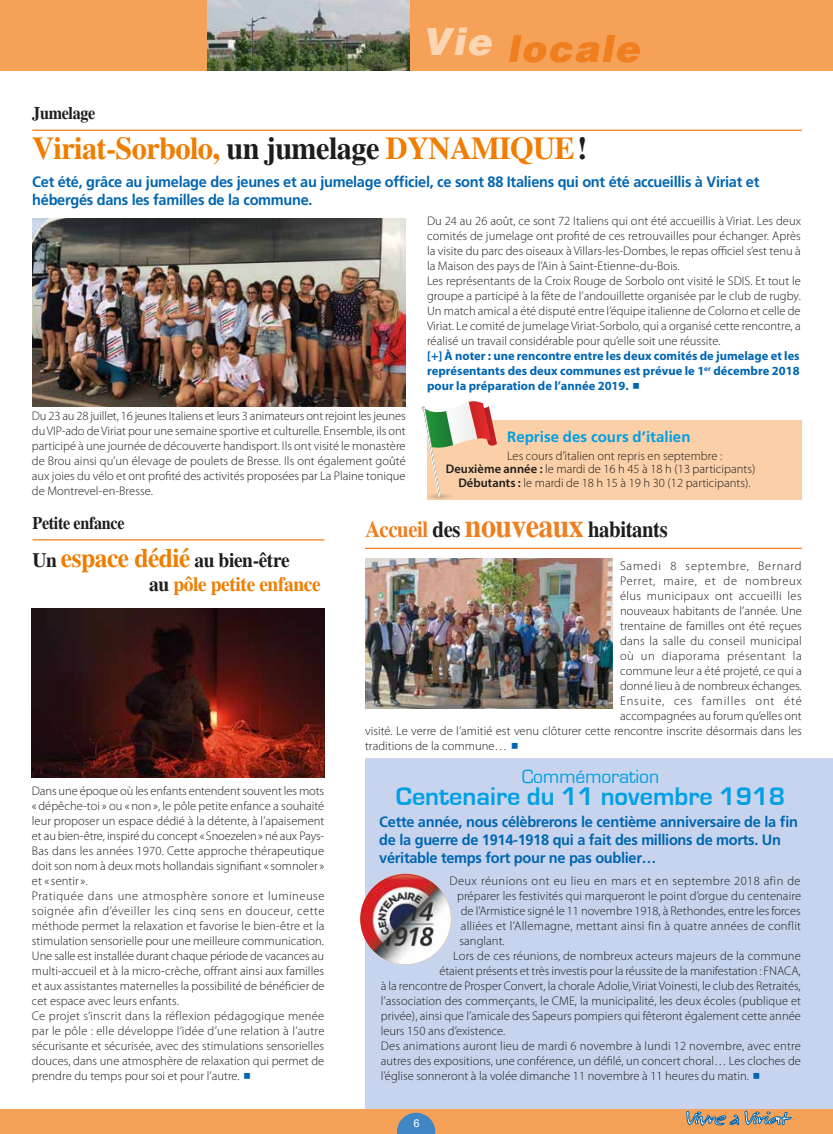
<style>
.page{position:relative;width:833px;height:1134px;background:#fff}
.page>*{position:absolute;margin:0;border:0;box-sizing:border-box;transform-origin:0 0}
.t1{font:37.5px "Airbus Special";letter-spacing:.04em;color:#ef7e1f}
.t2{font:700 31.25px "Times";letter-spacing:-.02em;color:#ef7d00}
.t3{font:700 26.25px "Eurostile";color:#00a0e4}
.t4{font:700 22.5px "Times";letter-spacing:-.02em;color:#1d1d1b;scale:.92 1}
.t5{font:700 20px/24px "Times";letter-spacing:-.02em;color:#ef7d00}
.t6{font:700 17.5px "Times";letter-spacing:-.02em;color:#1d1d1b;scale:.92 1}
.t7{font:17.5px "Eurostile";color:#00a0e4}
.t8{font:700 15px/18px "Frutiger";letter-spacing:-.02em;color:#0066b1}
.t9{font:700 15px "Frutiger";letter-spacing:.005em;color:#009fe3}
.t10{font:300 12.5px/15px "Myriad Pro";letter-spacing:.005em;color:#1d1d1b}
.t11{font:700 12.5px/15px "Myriad Pro";letter-spacing:.005em;color:#0066b1;text-align:justify}
.t12{font:300 12.5px "Myriad Pro";letter-spacing:.035em;color:#1d1d1b}
.t13{font:300 12.5px "Myriad Pro";letter-spacing:.03em;color:#1d1d1b}
.t14{font:300 12.5px "Myriad Pro";letter-spacing:.05em;color:#1d1d1b}
.t15{font:300 12.5px "Myriad Pro";letter-spacing:.04em;color:#1d1d1b}
.t16{font:300 12.5px "Myriad Pro";letter-spacing:.07em;color:#1d1d1b}
.t17{font:300 12.5px "Myriad Pro";letter-spacing:.06em;color:#1d1d1b}
.t18{font:10.88px "Univers";color:#fff}
.s1{color:#1d1d1b}
.s2{font-weight:600}
.s3{font-size:26.25px}
.s4{color:#ef7e1f}
.s5{font-size:32.5px;color:#ef7e1f}
</style>
<div class="page">
<div style="left:427px;top:420px;width:375px;height:80px;background:#fbcfa8"></div>
<div style="left:0;top:0;width:833px;height:71px;background:#f5a158"></div>
<img style="left:208px;top:0;width:201px;height:71px">
<div style="left:365px;top:758px;width:468px;height:351px;background:#c8d4ee"></div>
<hr style="left:32px;top:130px;width:770px;height:1px;background:#ef7e1f">
<hr style="left:365px;top:548px;width:437px;height:1px;background:#ef7e1f">
<img style="left:32px;top:219px;width:374px;height:187px">
<img style="left:360px;top:874px;width:91px;height:90px;border-radius:45px">
<img style="left:32px;top:609px;width:292px;height:169px">
<hr style="left:32px;top:539px;width:292px;height:1px;background:#ef7e1f">
<img style="left:366px;top:558px;width:247px;height:151px">
<svg style="left:421px;top:401px;width:76px;height:98px"></svg>
<div style="left:0;top:1109px;width:833px;height:25px;background:#f5a158"></div>
<svg style="left:397px;top:1113px;width:38px;height:21px"></svg>
<svg style="left:686px;top:1110px;width:105px;height:16px"></svg>
<h1 class="t1" style="left:422px;top:27px;width:219px"><sup>Vie</sup> locale</h1>
<h3 class="t6" style="left:32px;top:102px;width:70px">Jumelage</h3>
<h2 class="t2" style="left:32px;top:129px;width:556px">Viriat-Sorbolo, <span class="s1">un jumelage</span> DYNAMIQUE<span class="s1">!</span></h2>
<p class="t8" style="left:32px;top:173px;width:728px">Cet été, grâce au jumelage des jeunes et au jumelage officiel, ce sont 88 Italiens qui ont été accueillis à Viriat et hébergés dans les familles de la commune.</p>
<p class="t10" style="left:32px;top:408px;width:375px;text-align:justify">Du 23 au 28 juillet, 16 jeunes Italiens et leurs 3 animateurs ont rejoint les jeunes du VIP-ado de Viriat pour une semaine sportive et culturelle. Ensemble, ils ont participé à une journée de découverte handisport. Ils ont visité le monastère de Brou ainsi qu’un élevage de poulets de Bresse. Ils ont également goûté aux joies du vélo et ont profité des activités proposées par La Plaine tonique de Montrevel-en-Bresse.</p>
<p class="t10" style="left:427px;top:213px;width:375px">Du 24 au 26 août, ce sont 72 Italiens qui ont été accueillis à Viriat. Les deux comités de jumelage ont profité de ces retrouvailles pour échanger. Après la visite du parc des oiseaux à Villars-les-Dombes, le repas officiel s’est tenu à la Maison des pays de l’Ain à Saint-Etienne-du-Bois.<br>Les représentants de la Croix Rouge de Sorbolo ont visité le SDIS. Et tout le groupe a participé à la fête de l’andouillette organisée par le club de rugby.<br>Un match amical a été disputé entre l’équipe italienne de Colorno et celle de Viriat. Le comité de jumelage Viriat-Sorbolo, qui a organisé cette rencontre, a réalisé un travail considérable pour qu’elle soit une réussite.</p>
<p class="t11" style="left:427px;top:348px;width:374px">[+] À noter : une rencontre entre les deux comités de jumelage et les représentants des deux communes est prévue le 1<sup>er</sup> décembre 2018 pour la préparation de l’année 2019.</p>
<p class="t9" style="left:507px;top:428px;width:185px">Reprise des cours d’italien</p>
<p class="t10" style="left:507px;top:448px;width:217px">Les cours d’italien ont repris en septembre :</p>
<p class="t10" style="left:446px;top:462px;width:311px"><span class="s2">Deuxième année :</span> le mardi de 16 h 45 à 18 h (13 participants)</p>
<p class="t10" style="left:458px;top:475px;width:294px"><span class="s2">Débutants :</span> le mardi de 18 h 15 à 19 h 30 (12 participants).</p>
<h3 class="t6" style="left:32px;top:512px;width:102px">Petite enfance</h3>
<h3 class="t5" style="left:149px;top:548px;width:173px;text-indent:-117px"><span class="s1">Un</span> <span class="s3">espace dédié</span> <span class="s1">au bien-être<br>au</span> pôle petite enfance</h3>
<p class="t10" style="left:32px;top:783px;width:294px">Dans une époque où les enfants entendent souvent les mots «dépêche-toi» ou «non», le pôle petite enfance a souhaité leur proposer un espace dédié à la détente, à l’apaisement et au bien-être, inspiré du concept «Snoezelen» né aux Pays-Bas dans les années 1970. Cette approche thérapeutique doit son nom à deux mots hollandais signifiant «somnoler» et «sentir».<br>Pratiquée dans une atmosphère sonore et lumineuse soignée afin d’éveiller les cinq sens en douceur, cette méthode permet la relaxation et favorise le bien-être et la stimulation sensorielle pour une meilleure communication.<br>Une salle est installée durant chaque période de vacances au multi-accueil et à la micro-crèche, offrant ainsi aux familles et aux assistantes maternelles la possibilité de bénéficier de cet espace avec leurs enfants.<br>Ce projet s’inscrit dans la réflexion pédagogique menée par le pôle : elle développe l’idée d’une relation à l’autre sécurisante et sécurisée, avec des stimulations sensorielles douces, dans une atmosphère de relaxation qui permet de prendre du temps pour soi et pour l’autre.</p>
<h3 class="t4" style="left:365px;top:515px;width:330px"><span class="s4">Accueil</span> des <span class="s5">nouveaux</span> habitants</h3>
<p class="t17" style="left:620px;top:558px;width:183px">Samedi 8 septembre, Bernard</p>
<p class="t14" style="left:620px;top:573px;width:183px">Perret, maire, et de nombreux</p>
<p class="t13" style="left:620px;top:588px;width:183px">élus municipaux ont accueilli les</p>
<p class="t10" style="left:620px;top:603px;width:183px">nouveaux habitants de l’année. Une</p>
<p class="t10" style="left:620px;top:618px;width:183px">trentaine de familles ont été reçues</p>
<p class="t10" style="left:620px;top:633px;width:183px">dans la salle du conseil municipal</p>
<p class="t15" style="left:620px;top:648px;width:183px">où un diaporama présentant la</p>
<p class="t10" style="left:620px;top:663px;width:183px">commune leur a été projeté, ce qui a</p>
<p class="t10" style="left:620px;top:678px;width:183px">donné lieu à de nombreux échanges.</p>
<p class="t16" style="left:620px;top:693px;width:183px">Ensuite, ces familles ont été</p>
<p class="t10" style="left:620px;top:708px;width:183px">accompagnées au forum qu’elles ont</p>
<p class="t10" style="left:365px;top:723px;width:438px">visité. Le verre de l’amitié est venu clôturer cette rencontre inscrite désormais dans les</p>
<p class="t10" style="left:365px;top:738px;width:143px">traditions de la commune…</p>
<h3 class="t7" style="left:521px;top:766px;width:139px">Commémoration</h3>
<h3 class="t3" style="left:396px;top:782px;width:391px">Centenaire du 11 novembre 1918</h3>
<p class="t8" style="left:379px;top:813px;width:420px">Cette année, nous célèbrerons le centième anniversaire de la fin de la guerre de 1914-1918 qui a fait des millions de morts. Un véritable temps fort pour ne pas oublier…</p>
<p class="t12" style="left:449px;top:873px;width:353px">Deux réunions ont eu lieu en mars et en septembre 2018 afin de</p>
<p class="t10" style="left:457px;top:888px;width:345px">préparer les festivités qui marqueront le point d’orgue du centenaire</p>
<p class="t10" style="left:461px;top:903px;width:341px">de l’Armistice signé le 11 novembre 1918, à Rethondes, entre les forces</p>
<p class="t10" style="left:461px;top:918px;width:342px">alliées et l’Allemagne, mettant ainsi fin à quatre années de conflit</p>
<p class="t10" style="left:459px;top:933px;width:47px">sanglant.</p>
<p class="t10" style="left:453px;top:948px;width:349px">Lors de ces réunions, de nombreux acteurs majeurs de la commune</p>
<p class="t10" style="left:439px;top:963px;width:363px">étaient présents et très investis pour la réussite de la manifestation : FNACA,</p>
<p class="t10" style="left:381px;top:978px;width:421px">à la rencontre de Prosper Convert, la chorale Adolie, Viriat Voinesti, le club des Retraités,</p>
<p class="t10" style="left:381px;top:993px;width:422px">l’association des commerçants, le CME, la municipalité, les deux écoles (publique et</p>
<p class="t10" style="left:381px;top:1008px;width:422px">privée), ainsi que l’amicale des Sapeurs pompiers qui fêteront également cette année</p>
<p class="t10" style="left:381px;top:1023px;width:126px">leurs 150 ans d’existence.</p>
<p class="t10" style="left:381px;top:1038px;width:421px">Des animations auront lieu de mardi 6 novembre à lundi 12 novembre, avec entre</p>
<p class="t10" style="left:381px;top:1053px;width:421px">autres des expositions, une conférence, un défilé, un concert choral… Les cloches de</p>
<p class="t10" style="left:381px;top:1068px;width:370px">l’église sonneront à la volée dimanche 11 novembre à 11 heures du matin.</p>
<p class="t18" style="left:413px;top:1117px;width:8px">6</p>
</div>
